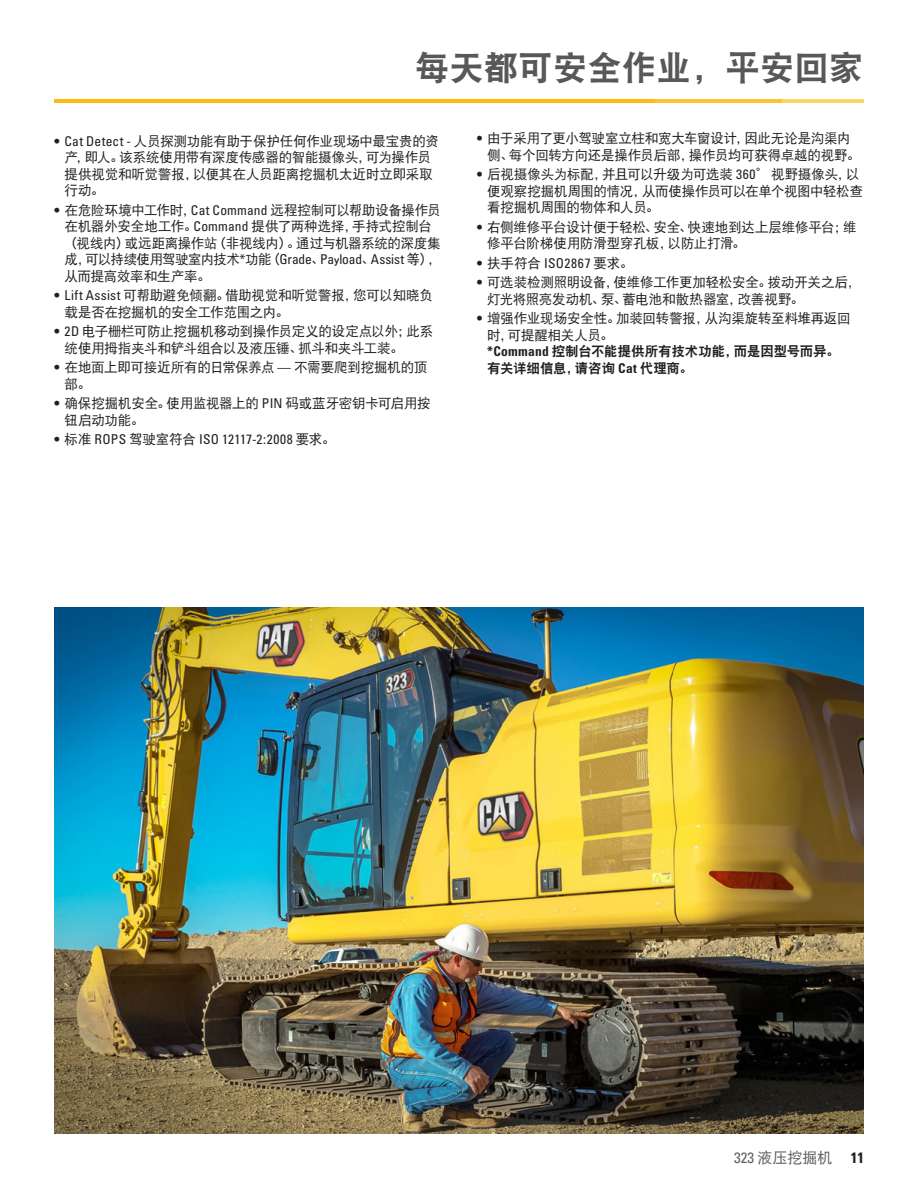
<style>
.page{position:relative;width:918px;height:1188px;background:#fff}
.page>*{position:absolute;margin:0;border:0;box-sizing:border-box;transform-origin:0 0}
.t1{font:34.5px "DFP Hei W9";color:#57585a}
.t2{font:15px "DFP Hei W5";color:#5d6163}
.t3{font:13.5px/16.5px "DFP Hei W5";letter-spacing:-.02em;color:#231f20}
.t4{font:13.5px/16.5px "DFP Hei W9";letter-spacing:-.015em;color:#231f20}
.t5{font:condensed 13.5px "Univers LTCYR 57";letter-spacing:.025em;color:#231f20}
.s1{font-family:"Univers LT Std";font-weight:700;font-stretch:condensed}
.s2{font-family:"Univers LTCYR 57";font-stretch:condensed}
.s3{font-family:"Univers LT Std";font-weight:700}
.s4{font-family:"DFP Hei W5";font-stretch:normal}
.s5{font-family:"Univers LTCYR 67 Bold Cond"}
.s6{font-family:"Univers LTCYR 67 Bold Cond";color:#231f20}
</style>
<div class="page">
<img style="left:54px;top:608px;width:809px;height:526px">
<hr style="left:54px;top:99px;width:601px;height:4px;background:#fcba13">
<hr style="left:654px;top:99px;width:128px;height:4px;background:#fcc437">
<hr style="left:782px;top:99px;width:81px;height:4px;background:#fdd266">
<h1 class="t1" style="left:415px;top:49px;width:450px">每天都可安全作业，平安回家</h1>
<p class="t3" style="left:65px;top:132px;width:376px;text-indent:-11px"><span class="s1">•</span> <span class="s2">Cat Detect -</span> 人员探测功能有助于保护任何作业现场中最宝贵的资产，即人。该系统使用带有深度传感器的智能摄像头，可为操作员提供视觉和听觉警报，以便其在人员距离挖掘机太近时立即采取行动。</p>
<p class="t3" style="left:65px;top:201px;width:378px;text-indent:-11px"><span class="s1">•</span> 在危险环境中工作时，<span class="s2">Cat Command</span> 远程控制可以帮助设备操作员在机器外安全地工作。<span class="s2">Command</span> 提供了两种选择，手持式控制台（视线内）或远距离操作站（非视线内）。通过与机器系统的深度集成，可以持续使用驾驶室内技术<span class="s2">*</span>功能（<span class="s2">Grade</span>、<span class="s2">Pa</span>y<span class="s2">load</span>、<span class="s2">Assist</span> 等），从而提高效率和生产率。</p>
<p class="t3" style="left:65px;top:287px;width:370px;text-indent:-11px"><span class="s1">•</span> <span class="s2">Lift Assist</span> 可帮助避免倾翻。借助视觉和听觉警报，您可以知晓负载是否在挖掘机的安全工作范围之内。</p>
<p class="t3" style="left:65px;top:323px;width:370px;text-indent:-11px"><span class="s1">•</span> <span class="s2">2D</span> 电子栅栏可防止挖掘机移动到操作员定义的设定点以外；此系统使用拇指夹斗和铲斗组合以及液压锤、抓斗和夹斗工装。</p>
<p class="t3" style="left:65px;top:359px;width:364px;text-indent:-11px"><span class="s1">•</span> 在地面上即可接近所有的日常保养点 <span class="s2">—</span> 不需要爬到挖掘机的顶部。</p>
<p class="t3" style="left:65px;top:395px;width:368px;text-indent:-11px"><span class="s1">•</span> 确保挖掘机安全。使用监视器上的 <span class="s2">PIN</span> 码或蓝牙密钥卡可启用按钮启动功能。</p>
<p class="t5" style="left:54px;top:431px;width:283px"><span class="s3">•</span> <span class="s4">标准</span> ROPS <span class="s4">驾驶室符合</span> ISO 12117-2:2008 <span class="s4">要求。</span></p>
<p class="t3" style="left:487px;top:130px;width:374px;text-indent:-11px"><span class="s1">•</span> 由于采用了更小驾驶室立柱和宽大车窗设计，因此无论是沟渠内侧、每个回转方向还是操作员后部，操作员均可获得卓越的视野。</p>
<p class="t3" style="left:487px;top:166px;width:378px;text-indent:-11px"><span class="s1">•</span> 后视摄像头为标配，并且可以升级为可选装 <span class="s2">360</span>° 视野摄像头，以便观察挖掘机周围的情况，从而使操作员可以在单个视图中轻松查看挖掘机周围的物体和人员。</p>
<p class="t3" style="left:487px;top:218px;width:371px;text-indent:-11px"><span class="s1">•</span> 右侧维修平台设计便于轻松、安全、快速地到达上层维修平台；维修平台阶梯使用防滑型穿孔板，以防止打滑。</p>
<p class="t3" style="left:477px;top:254px;width:158px"><span class="s1">•</span> 扶手符合 <span class="s2">ISO2867</span> 要求。</p>
<p class="t3" style="left:487px;top:274px;width:375px;text-indent:-11px"><span class="s1">•</span> 可选装检测照明设备，使维修工作更加轻松安全。拨动开关之后，灯光将照亮发动机、泵、蓄电池和散热器室，改善视野。</p>
<p class="t3" style="left:487px;top:310px;width:365px;text-indent:-11px"><span class="s1">•</span> 增强作业现场安全性。加装回转警报，从沟渠旋转至料堆再返回时，可提醒相关人员。</p>
<p class="t4" style="left:487px;top:343px;width:354px"><span class="s5">*Command</span> 控制台不能提供所有技术功能，而是因型号而异。有关详细信息，请咨询 <span class="s5">Cat</span> 代理商。</p>
<p class="t2" style="left:734px;top:1149px;width:131px"><span class="s2">323</span> 液压挖掘机 <span class="s6">11</span></p>
</div>
